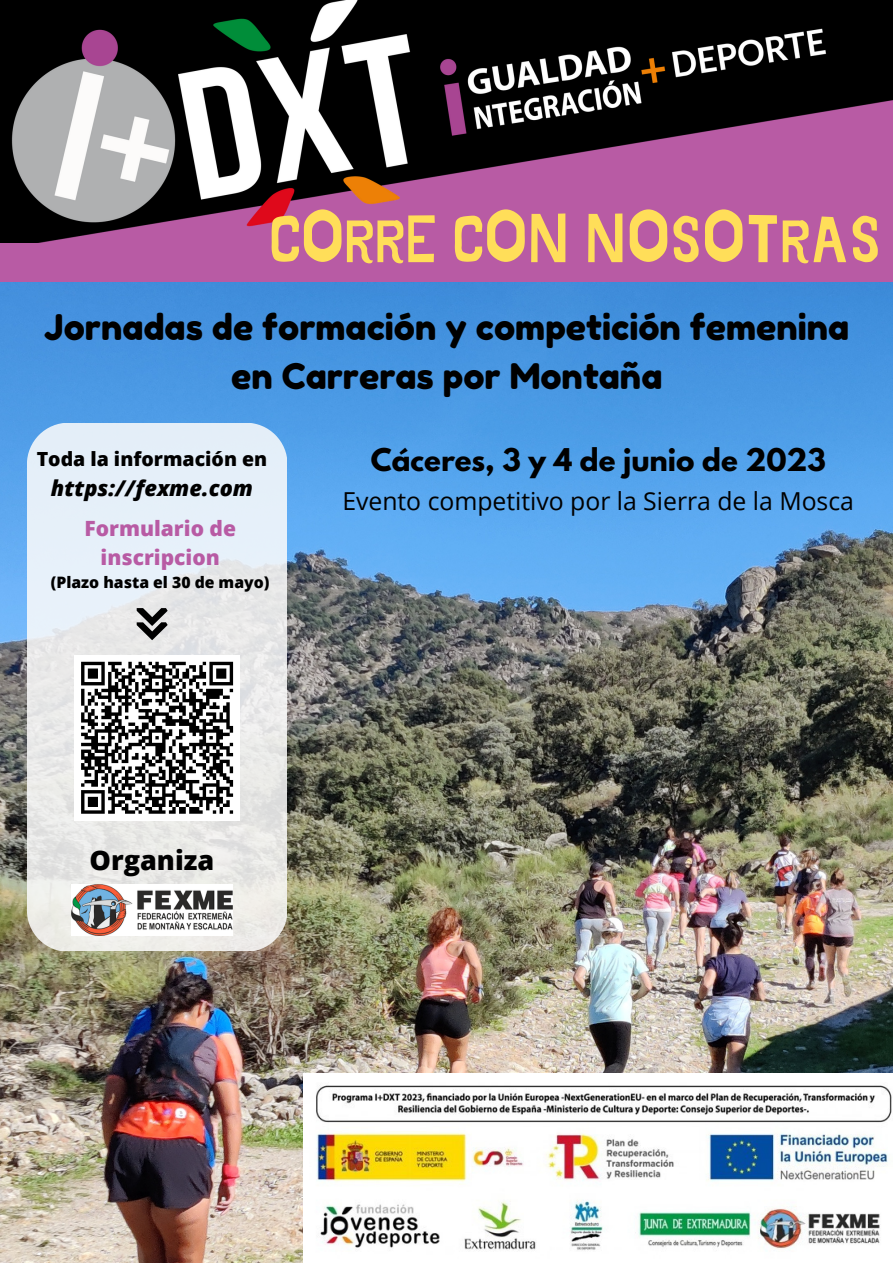
<style>
.page{position:relative;width:893px;height:1263px;background:#b85ba4}
.page>*{position:absolute;margin:0;border:0;box-sizing:border-box;transform-origin:0 0}
.t1{font:66.75px "Jingleberry";color:#ffde59}
.t2{font:35.33px/49px "Fredoka One";color:#000;text-align:center}
.t3{font:700 27.75px "League Spartan";color:#000}
.t4{font:800 27px "Open Sans";color:#000}
.t5{font:24.75px "Open Sans";color:#000}
.t6{font:italic 800 21.75px "Open Sans";color:#000}
.t7{font:800 21px/29.2px "Open Sans";color:#b85ba4;text-align:center}
.t8{font:800 19.5px "Open Sans";color:#000}
.t9{font:800 15.75px "Open Sans";color:#000}
</style>
<div class="page">
<img style="left:0;top:282px;width:893px;height:981px">
<img style="left:0;top:0;width:893px;height:243px">
<img style="left:303px;top:1073px;width:590px;height:190px">
<svg style="left:27px;top:423px;width:259px;height:527px;background:#e5eaee"></svg>
<svg style="left:137px;top:608px;width:31px;height:32px"></svg>
<img style="left:72px;top:885px;width:160px;height:51px">
<div style="left:74px;top:655px;width:166px;height:165px;background:#fff"></div>
<svg style="left:81px;top:661px;width:153px;height:153px"></svg>
<h1 class="t1" style="left:269px;top:209px;width:614px">CORRE CON NOSOTRAS</h1>
<p class="t2" style="left:44px;top:302px;width:806px">Jornadas de formación y competición femenina en Carreras por Montaña</p>
<p class="t8" style="left:37px;top:445px;width:232px">Toda la información en</p>
<p class="t6" style="left:51px;top:472px;width:204px">https://fexme.com</p>
<p class="t7" style="left:84px;top:513px;width:153px">Formulario de inscripcion</p>
<p class="t9" style="left:51px;top:571px;width:220px">(Plazo hasta el 30 de mayo)</p>
<p class="t3" style="left:371px;top:446px;width:457px">Cáceres, 3 y 4 de junio de 2023</p>
<p class="t5" style="left:342px;top:484px;width:513px">Evento competitivo por la Sierra de la Mosca</p>
<p class="t4" style="left:90px;top:841px;width:126px">Organiza</p>
</div>
